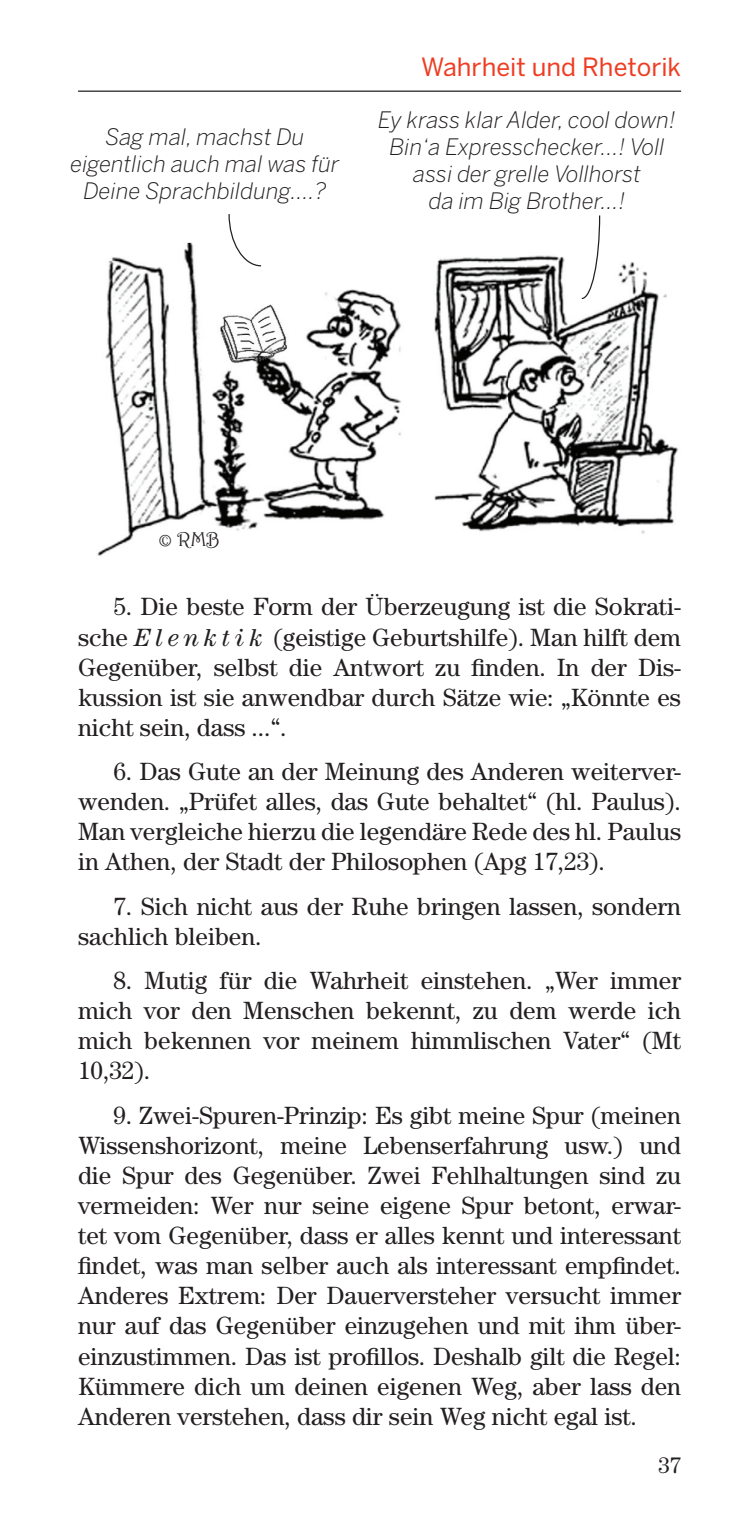
<style>
.page{position:relative;width:745px;height:1531px;background:#fff}
.page>*{position:absolute;margin:0;border:0;box-sizing:border-box;transform-origin:0 0}
.t1{font:25px/30px "Century Std";color:#231f20;text-align:justify}
.t2{font:25px "Benton Sans";color:#ef3c22}
.t3{font:italic 300 22.5px/27px "Benton Sans";color:#231f20;text-align:center}
.t4{font:22.5px "Century Std";color:#231f20}
.t5{font:20px "Harrington";color:#231f20}
.s1{font-size:22.5px}
.s2{font-style:italic}
</style>
<div class="page">
<hr style="left:78px;top:91px;width:602px;height:1px;background:#231f20">
<img style="left:97px;top:242px;width:582px;height:314px">
<svg style="left:228px;top:214px;width:34px;height:53px"></svg>
<svg style="left:580px;top:215px;width:20px;height:85px"></svg>
<p class="t3" style="left:70px;top:123px;width:270px">Sag mal, machst Du eigentlich auch mal was für<br>Deine Sprachbildung....?</p>
<p class="t2" style="left:421px;top:52px;width:261px">Wahrheit und Rhetorik</p>
<p class="t3" style="left:378px;top:106px;width:299px">Ey krass klar Alder, cool down!<br>Bin‘a Expresschecker...! Voll assi der grelle Vollhorst<br>da im Big Brother...!</p>
<p class="t5" style="left:157px;top:527px;width:64px"><span class="s1">©</span> RMB</p>
<p class="t1" style="left:78px;top:591px;width:604px;text-indent:35px">5. Die beste Form der Überzeugung ist die Sokrati&shy;sche <span class="s2">E l e n k t i k</span> (geistige Geburtshilfe). Man hilft dem Gegenüber, selbst die Antwort zu finden. In der Dis&shy;kussion ist sie anwendbar durch Sätze wie: „Könnte es nicht sein, dass ...“.</p>
<p class="t1" style="left:78px;top:756px;width:604px;text-indent:35px">6. Das Gute an der Meinung des Anderen weiterver&shy;wenden. „Prüfet alles, das Gute behaltet“ (hl. Paulus).<br>Man vergleiche hierzu die legendäre Rede des hl. Paulus in Athen, der Stadt der Philosophen (Apg 17,23).</p>
<p class="t1" style="left:78px;top:891px;width:604px;text-indent:35px">7. Sich nicht aus der Ruhe bringen lassen, sondern sachlich bleiben.</p>
<p class="t1" style="left:78px;top:965px;width:604px;text-indent:35px">8. Mutig für die Wahrheit einstehen. „Wer immer mich vor den Menschen bekennt, zu dem werde ich mich bekennen vor meinem himmlischen Vater“ (Mt 10,32).</p>
<p class="t1" style="left:78px;top:1100px;width:604px;text-indent:35px">9. Zwei-Spuren-Prinzip: Es gibt meine Spur (meinen Wissenshorizont, meine Lebenserfahrung usw.) und die Spur des Gegenüber. Zwei Fehlhaltungen sind zu vermeiden: Wer nur seine eigene Spur betont, erwar&shy;tet vom Gegenüber, dass er alles kennt und interessant findet, was man selber auch als interessant empfindet.<br>Anderes Extrem: Der Dauerversteher versucht immer nur auf das Gegenüber einzugehen und mit ihm über&shy;einzustimmen. Das ist profillos. Deshalb gilt die Regel:<br>Kümmere dich um deinen eigenen Weg, aber lass den Anderen verstehen, dass dir sein Weg nicht egal ist.</p>
<p class="t4" style="left:658px;top:1452px;width:24px">37</p>
</div>
